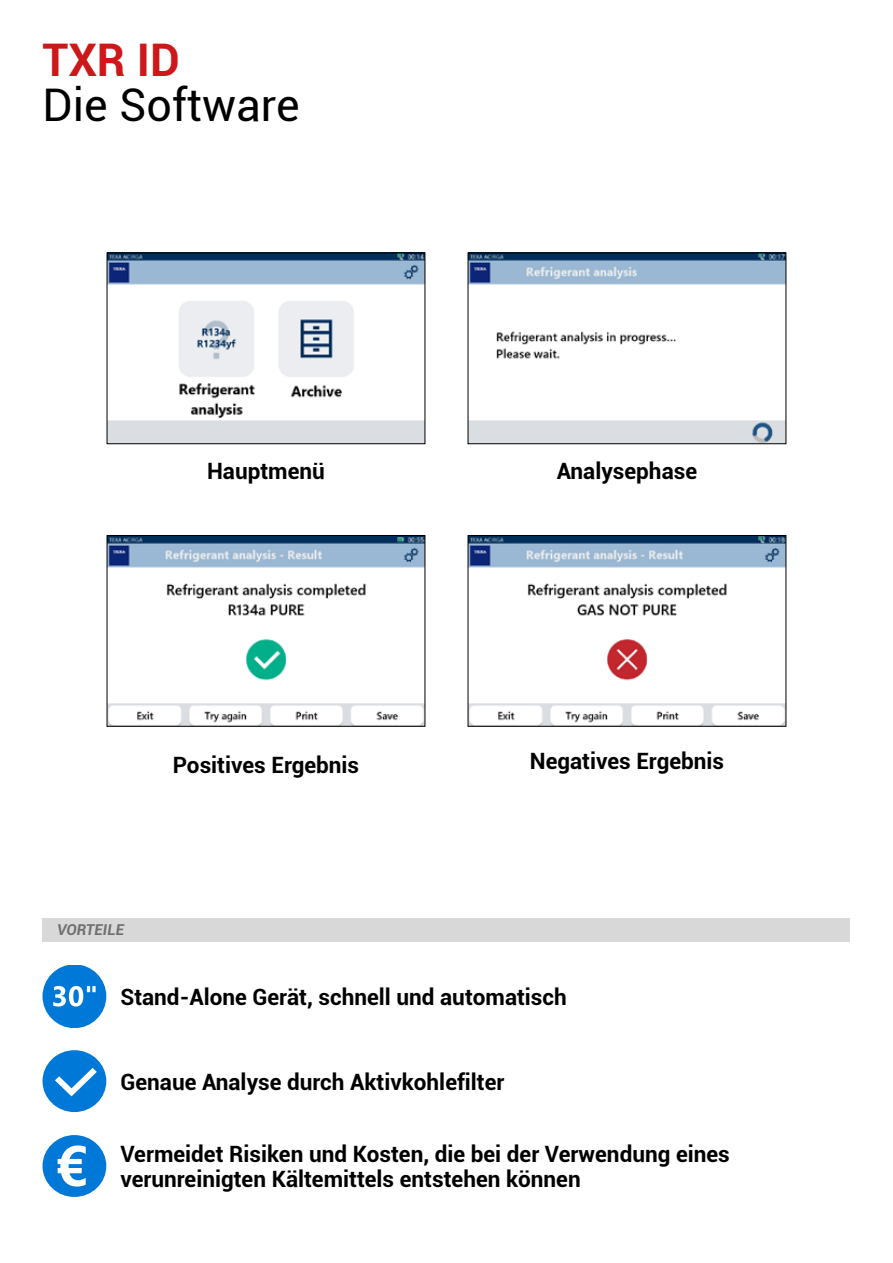
<style>
.page{position:relative;width:893px;height:1263px;background:#fff}
.page>*{position:absolute;margin:0;border:0;box-sizing:border-box;transform-origin:0 0}
.t1{font:45px "Roboto";color:#000}
.t2{font:700 45px "Roboto";color:#cd1719}
.t3{font:700 22.5px/25.5px "Roboto";color:#000}
.t4{font:italic 700 15px "Roboto";color:#706f6f}
</style>
<div class="page">
<img style="left:109px;top:255px;width:314px;height:187px">
<div style="left:107px;top:253px;width:318px;height:191px;border:1px solid #000"></div>
<img style="left:470px;top:255px;width:314px;height:187px">
<div style="left:468px;top:253px;width:318px;height:191px;border:1px solid #000"></div>
<img style="left:109px;top:537px;width:314px;height:187px">
<div style="left:107px;top:535px;width:318px;height:191px;border:1px solid #000"></div>
<img style="left:470px;top:537px;width:314px;height:187px">
<div style="left:468px;top:535px;width:318px;height:191px;border:1px solid #000"></div>
<div style="left:43px;top:918px;width:807px;height:23px;background:#d8d8d8"></div>
<svg style="left:43px;top:965px;width:63px;height:62px"></svg>
<svg style="left:43px;top:1050px;width:63px;height:62px"></svg>
<div style="left:43px;top:1135px;width:63px;height:62px;background:#0078d7;border-radius:50%"></div>
<svg style="left:58px;top:1145px;width:28px;height:41px"></svg>
<h1 class="t2" style="left:43px;top:29px;width:139px">TXR ID</h1>
<h1 class="t1" style="left:43px;top:74px;width:259px">Die Software</h1>
<p class="t3" style="left:207px;top:457px;width:119px">Hauptmenü</p>
<p class="t3" style="left:557px;top:457px;width:142px">Analysephase</p>
<p class="t3" style="left:173px;top:751px;width:188px">Positives Ergebnis</p>
<p class="t3" style="left:530px;top:747px;width:196px">Negatives Ergebnis</p>
<p class="t4" style="left:57px;top:919px;width:68px">VORTEILE</p>
<p class="t3" style="left:120px;top:983px;width:448px">Stand-Alone Gerät, schnell und automatisch</p>
<p class="t3" style="left:120px;top:1068px;width:385px">Genaue Analyse durch Aktivkohlefilter</p>
<p class="t3" style="left:120px;top:1140px;width:611px">Vermeidet Risiken und Kosten, die bei der Verwendung eines verunreinigten Kältemittels entstehen können</p>
</div>
